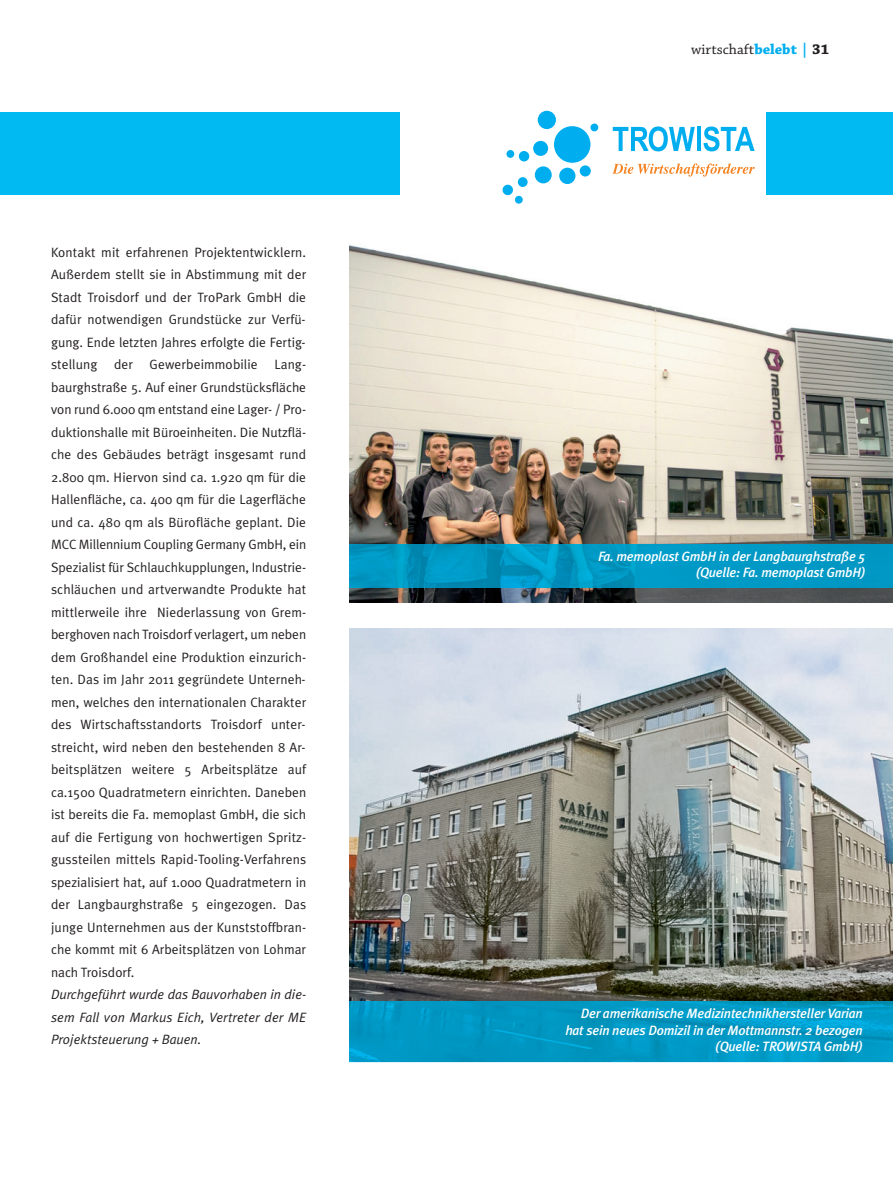
<style>
.page{position:relative;width:893px;height:1191px;background:#fff}
.page>*{position:absolute;margin:0;border:0;box-sizing:border-box;transform-origin:0 0}
.t1{font:15px "Chaparral Pro";color:#231f20}
.t2{font:13.5px/22.5px "Meta Plus Normal";letter-spacing:.005em;color:#231f20;text-align:justify}
.t3{font:italic 500 13.5px/16.5px "Meta Plus";letter-spacing:-.015em;color:#fff;text-align:right}
.t4{font:italic 13.5px/22.5px "Meta Plus Normal";color:#231f20;text-align:justify}
.s1{font-weight:700;color:#00aeef}
.s2{font-weight:700}
</style>
<div class="page">
<div style="left:0;top:112px;width:893px;height:83px;background:#00baf1"></div>
<div style="left:400px;top:101px;width:365px;height:111px;background:#fff"></div>
<div style="left:506px;top:150px;width:8px;height:8px;background:#00aeef;border-radius:50%"></div>
<div style="left:519px;top:151px;width:10px;height:10px;background:#00aeef;border-radius:50%"></div>
<div style="left:533px;top:141px;width:15px;height:15px;background:#00aeef;border-radius:50%"></div>
<div style="left:538px;top:111px;width:18px;height:18px;background:#00aeef;border-radius:50%"></div>
<div style="left:554px;top:126px;width:36px;height:37px;background:#00aeef;border-radius:50%"></div>
<div style="left:535px;top:166px;width:17px;height:17px;background:#00aeef;border-radius:50%"></div>
<div style="left:518px;top:177px;width:10px;height:10px;background:#00aeef;border-radius:50%"></div>
<div style="left:503px;top:185px;width:10px;height:10px;background:#00aeef;border-radius:50%"></div>
<div style="left:515px;top:196px;width:8px;height:8px;background:#00aeef;border-radius:50%"></div>
<div style="left:559px;top:168px;width:16px;height:16px;background:#00aeef;border-radius:50%"></div>
<div style="left:580px;top:165px;width:11px;height:11px;background:#00aeef;border-radius:50%"></div>
<div style="left:590px;top:123px;width:8px;height:8px;background:#00aeef;border-radius:50%"></div>
<svg style="left:613px;top:126px;width:82px;height:25px"></svg>
<hr style="left:697px;top:127px;width:4px;height:24px;background:#00aeef">
<svg style="left:703px;top:126px;width:52px;height:25px"></svg>
<svg style="left:612px;top:163px;width:143px;height:14px"></svg>
<img style="left:349px;top:628px;width:544px;height:373px">
<img style="left:349px;top:1001px;width:544px;height:60px">
<img style="left:349px;top:245px;width:544px;height:357px">
<img style="left:349px;top:544px;width:544px;height:44px">
<p class="t2" style="left:51px;top:241px;width:257px">Kontakt mit erfahrenen Projektentwicklern.<br>Außerdem stellt sie in Abstimmung mit der Stadt Troisdorf und der TroPark GmbH die dafür notwendigen Grundstücke zur Verfü&shy;gung. Ende letzten Jahres erfolgte die Fertig&shy;stellung der Gewerbeimmobilie Lang&shy;baurghstraße 5. Auf einer Grundstücksfläche von rund 6.000 qm entstand eine Lager- / Pro&shy;duktionshalle mit Büroeinheiten. Die Nutzflä&shy;che des Gebäudes beträgt insgesamt rund 2.800 qm. Hiervon sind ca. 1.920 qm für die Hallenfläche, ca. 400 qm für die Lagerfläche und ca. 480 qm als Bürofläche geplant. Die MCC Millennium Coupling Germany GmbH, ein Spezialist für Schlauchkupplungen, Industrie&shy;schläuchen und artverwandte Produkte hat mittlerweile ihre Niederlassung von Grem&shy;berghoven nach Troisdorf verlagert, um neben dem Großhandel eine Produktion einzurich&shy;ten. Das im Jahr 2011 gegründete Unterneh&shy;men, welches den internationalen Charakter des Wirtschaftsstandorts Troisdorf unter&shy;streicht, wird neben den bestehenden 8 Ar&shy;beitsplätzen weitere 5 Arbeitsplätze auf ca.1500 Quadratmetern einrichten. Daneben ist bereits die Fa. memoplast GmbH, die sich auf die Fertigung von hochwertigen Spritz&shy;gussteilen mittels Rapid-Tooling-Verfahrens spezialisiert hat, auf 1.000 Quadratmetern in der Langbaurghstraße 5 eingezogen. Das junge Unternehmen aus der Kunststoffbran&shy;che kommt mit 6 Arbeitsplätzen von Lohmar nach Troisdorf.</p>
<p class="t4" style="left:51px;top:983px;width:257px">Durchgeführt wurde das Bauvorhaben in die&shy;sem Fall von Markus Eich, Vertreter der ME Projektsteuerung + Bauen.</p>
<p class="t1" style="left:691px;top:44px;width:139px">wirtschaft<span class="s1">belebt |</span> <span class="s2">31</span></p>
<p class="t3" style="left:598px;top:548px;width:269px">Fa. memoplast GmbH in der Langbaurghstraße 5 (Quelle: Fa. memoplast GmbH)</p>
<p class="t3" style="left:565px;top:1005px;width:299px">Der amerikanische Medizintechnikhersteller Varian hat sein neues Domizil in der Mottmannstr. 2 bezogen (Quelle: TROWISTA GmbH)</p>
</div>
